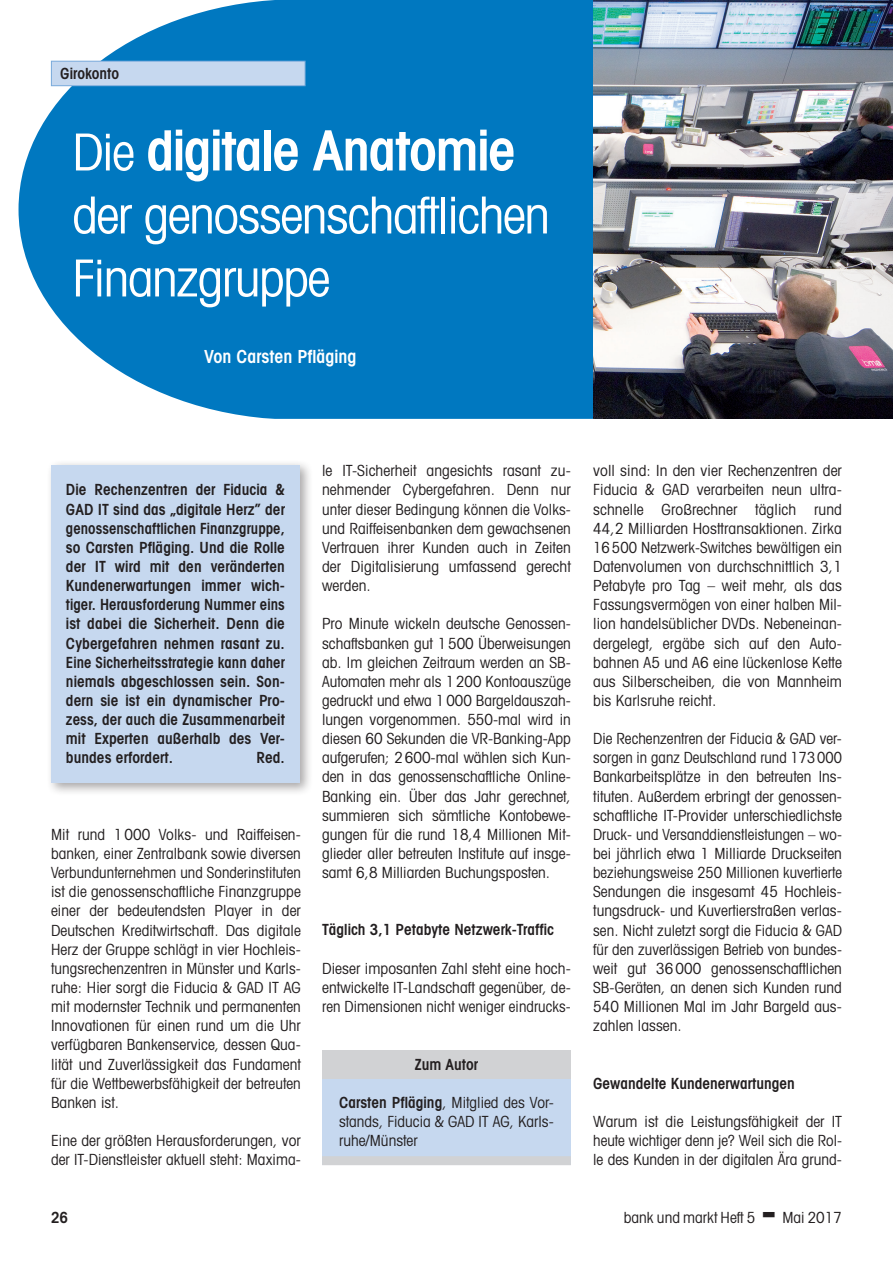
<style>
.page{position:relative;width:893px;height:1263px;background:#fff}
.page>*{position:absolute;margin:0;border:0;box-sizing:border-box;transform-origin:0 0}
.t1{font:600 condensed 55.5px "Avant Garde";letter-spacing:-.025em;color:#fff}
.t2{font:condensed 51px/63px "Avant Garde";letter-spacing:-.025em;color:#fff}
.t3{font:600 condensed 18px "Avant Garde";color:#fff}
.t4{font:condensed 15.3px/19.2px "Avant Garde";letter-spacing:.005em;color:#231f20;text-align:justify}
.t5{font:600 condensed 15.3px/19.2px "Avant Garde";color:#231f20;text-align:justify}
.s1{font-weight:400;font-size:51px}
.s2{font-weight:600}
</style>
<div class="page">
<svg style="left:19px;top:0;width:574px;height:419px;background:#1a85c6"></svg>
<div style="left:51px;top:61px;width:254px;height:25px;background:#c6d8ef"></div>
<div style="left:51px;top:61px;width:254px;height:25px;border:1px solid #7aabdb"></div>
<img style="left:593px;top:0;width:300px;height:419px">
<div style="left:46px;top:460px;width:267px;height:336px;background:#231f20;opacity:.4"></div>
<div style="left:51px;top:465px;width:249px;height:317px;background:#c6d8ef"></div>
<div style="left:322px;top:1073px;width:249px;height:92px;background:#c6d8ef"></div>
<div style="left:322px;top:1050px;width:249px;height:28px;background:#d1d2d4"></div>
<div style="left:322px;top:1156px;width:249px;height:9px;background:#d1d2d4"></div>
<p class="t5" style="left:60px;top:64px;width:60px">Girokonto</p>
<h1 class="t1" style="left:72px;top:117px;width:445px"><span class="s1">Die</span> digitale Anatomie</h1>
<h2 class="t2" style="left:72px;top:182px;width:479px">der genossenschaftlichen<br>Finanzgruppe</h2>
<p class="t3" style="left:164px;top:339px;width:150px">Von Jörg Wittenberg</p>
<p class="t3" style="left:204px;top:345px;width:154px">Von Carsten Pfläging</p>
<p class="t5" style="left:66px;top:480px;width:221px">Die Rechenzentren der Fiducia &amp; GAD IT sind das „digitale Herz” der genossenschaftlichen Finanzgruppe, so Carsten Pfläging. Und die Rolle der IT wird mit den veränderten Kundenerwartungen immer wich&shy;tiger. Herausforderung Nummer eins ist dabei die Sicherheit. Denn die Cybergefahren nehmen rasant zu.<br>Eine Sicherheitsstrategie kann daher niemals abgeschlossen sein. Son&shy;dern sie ist ein dynamischer Pro&shy;zess, der auch die Zusammenarbeit mit Experten außerhalb des Ver&shy;bundes erfordert.</p>
<p class="t5" style="left:256px;top:748px;width:30px">Red.</p>
<p class="t4" style="left:51px;top:824px;width:251px">Mit rund 1000 Volks- und Raiffeisen&shy;banken, einer Zentralbank sowie diversen Verbundunternehmen und Sonderinstituten ist die genossenschaftliche Finanzgruppe einer der bedeutendsten Player in der Deutschen Kreditwirtschaft. Das digitale Herz der Gruppe schlägt in vier Hochleis&shy;tungsrechenzentren in Münster und Karls&shy;ruhe: Hier sorgt die Fiducia &amp; GAD IT AG mit modernster Technik und permanenten Innovationen für einen rund um die Uhr verfügbaren Bankenservice, dessen Qua&shy;lität und Zuverlässigkeit das Fundament für die Wettbewerbsfähigkeit der betreuten Banken ist.</p>
<p class="t4" style="left:51px;top:1130px;width:251px">Eine der größten Herausforderungen, vor der IT-Dienstleister aktuell steht: Maxima-</p>
<p class="t4" style="left:322px;top:461px;width:250px">le IT-Sicherheit angesichts rasant zu&shy;nehmender Cybergefahren. Denn nur unter dieser Bedingung können die Volks&shy;und Raiffeisenbanken dem gewachsenen Vertrauen ihrer Kunden auch in Zeiten der Digitalisierung umfassend gerecht werden.</p>
<p class="t4" style="left:322px;top:614px;width:250px">Pro Minute wickeln deutsche Genossen&shy;schaftsbanken gut 1500 Überweisungen ab. Im gleichen Zeitraum werden an SB-Automaten mehr als 1200 Kontoauszüge gedruckt und etwa 1000 Bargeldauszah&shy;lungen vorgenommen. 550-mal wird in diesen 60 Sekunden die VR-Banking-App aufgerufen; 2600-mal wählen sich Kun&shy;den in das genossenschaftliche Online-Banking ein. Über das Jahr gerechnet, summieren sich sämtliche Kontobewe&shy;gungen für die rund 18,4 Millionen Mit&shy;glieder aller betreuten Institute auf insge&shy;samt 6,8 Milliarden Buchungsposten.</p>
<p class="t5" style="left:322px;top:920px;width:233px">Täglich 3,1 Petabyte Netzwerk-Traffic</p>
<p class="t4" style="left:322px;top:958px;width:250px">Dieser imposanten Zahl steht eine hoch&shy;entwickelte IT-Landschaft gegenüber, de&shy;ren Dimensionen nicht weniger eindrucks-</p>
<p class="t5" style="left:415px;top:1054px;width:65px">Zum Autor</p>
<p class="t4" style="left:339px;top:1092px;width:216px"><span class="s2">Carsten Pfläging</span>, Mitglied des Vor&shy;stands, Fiducia &amp; GAD IT AG, Karls&shy;ruhe/Münster</p>
<p class="t4" style="left:593px;top:461px;width:250px">voll sind: In den vier Rechenzentren der Fiducia &amp; GAD verarbeiten neun ultra&shy;schnelle Großrechner täglich rund 44,2 Milliarden Hosttransaktionen. Zirka 16500 Netzwerk-Switches bewältigen ein Datenvolumen von durchschnittlich 3,1<br>Petabyte pro Tag – weit mehr, als das Fassungsvermögen von einer halben Mil&shy;lion handelsüblicher DVDs. Nebeneinan&shy;dergelegt, ergäbe sich auf den Auto&shy;bahnen A5 und A6 eine lückenlose Kette aus Silberscheiben, die von Mannheim bis Karlsruhe reicht.</p>
<p class="t4" style="left:593px;top:729px;width:250px">Die Rechenzentren der Fiducia &amp; GAD ver&shy;sorgen in ganz Deutschland rund 173000<br>Bankarbeitsplätze in den betreuten Ins&shy;tituten. Außerdem erbringt der genossen&shy;schaftliche IT-Provider unterschiedlichste Druck- und Versanddienstleistungen – wo&shy;bei jährlich etwa 1 Milliarde Druckseiten beziehungsweise 250 Millionen kuvertierte Sendungen die insgesamt 45 Hochleis&shy;tungsdruck- und Kuvertierstraßen verlas&shy;sen. Nicht zuletzt sorgt die Fiducia &amp; GAD für den zuverlässigen Betrieb von bundes&shy;weit gut 36000 genossenschaftlichen SB-Geräten, an denen sich Kunden rund 540 Millionen Mal im Jahr Bargeld aus&shy;zahlen lassen.</p>
<p class="t5" style="left:593px;top:1073px;width:203px">Gewandelte Kundenerwartungen</p>
<p class="t4" style="left:593px;top:1111px;width:250px">Warum ist die Leistungsfähigkeit der IT heute wichtiger denn je? Weil sich die Rol&shy;le des Kunden in der digitalen Ära grund-</p>
<p class="t5" style="left:51px;top:1207px;width:19px">26</p>
<p class="t4" style="left:624px;top:1207px;width:133px">bank und markt Heft 5</p>
<p class="t4" style="left:782px;top:1207px;width:61px">Mai 2017</p>
</div>
